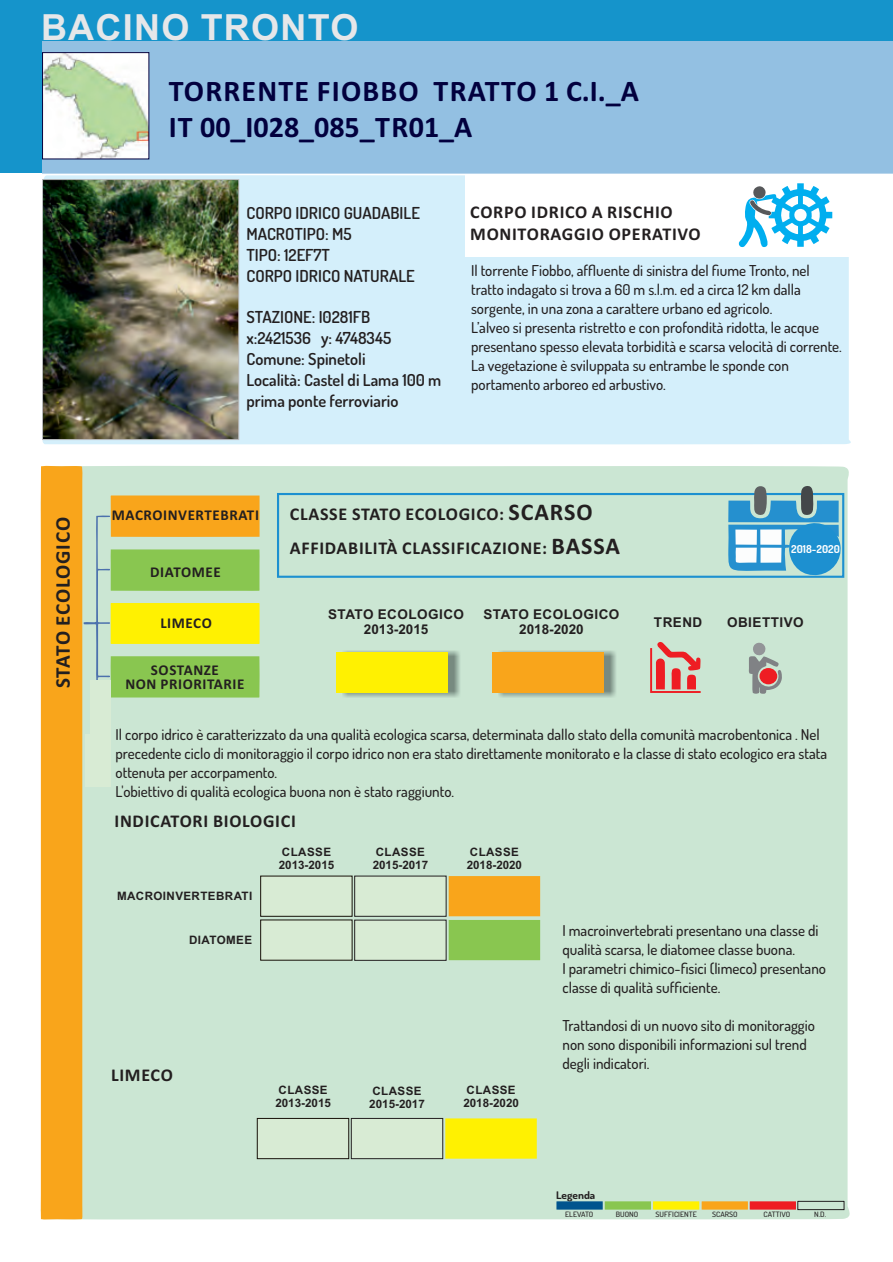
<style>
.page{position:relative;width:893px;height:1262px;background:#fff}
.page>*{position:absolute;margin:0;border:0;box-sizing:border-box;transform-origin:0 0}
.t1{font:700 36px "Arial";letter-spacing:.035em;color:#e6e7e9}
.t2{font:700 30px/36.6px "Calibri";letter-spacing:.04em;color:#02003e}
.t3{font:700 21px "Calibri";letter-spacing:.03em;color:#231f20}
.t4{font:700 18px/33.8px "Calibri";letter-spacing:.04em;color:#231f20}
.t5{font:600 16.5px/20.9px "Dosis";color:#231f20}
.t6{font:500 15px/18.9px "Dosis";color:#231f20}
.t7{font:700 15px/13.8px "Calibri";letter-spacing:.04em;color:#231f20;text-align:center}
.t8{font:700 13.5px/15.1px "Arial";letter-spacing:.035em;color:#231f20;text-align:center}
.t9{font:700 11.55px/12.9px "Arial";color:#231f20}
.t10{font:700 11.55px "Arial";letter-spacing:.035em;color:#231f20}
.t11{font:700 10.95px "Dosis";color:#fff}
.t12{font:700 10.5px "Dosis";color:#231f20;scale:1.09 1}
.t13{font:500 7.35px "Dosis";color:#231f20;scale:1.09 1}
.s1{font-size:24px}
</style>
<div class="page">
<div style="left:40px;top:466px;width:810px;height:753px;background:#cbe6d3"></div>
<div style="left:0;top:0;width:892px;height:173px;background:#1594cb"></div>
<div style="left:43px;top:41px;width:849px;height:132px;background:#93c0e2"></div>
<div style="left:257px;top:1118px;width:92px;height:40px;background:#d8ebd4;border:1px solid #181109"></div>
<div style="left:351px;top:1118px;width:92px;height:40px;background:#d8ebd4;border:1px solid #231f20"></div>
<div style="left:445px;top:1118px;width:91px;height:40px;background:#fff101"></div>
<div style="left:448px;top:920px;width:92px;height:40px;background:#89c650"></div>
<div style="left:354px;top:920px;width:92px;height:40px;background:#d8ebd4"></div>
<div style="left:260px;top:919px;width:92px;height:41px;background:#d8ebd4"></div>
<div style="left:448px;top:876px;width:92px;height:40px;background:#f9a51b"></div>
<div style="left:354px;top:876px;width:92px;height:40px;background:#d8ebd4"></div>
<div style="left:260px;top:876px;width:92px;height:40px;background:#d8ebd4"></div>
<svg style="left:748px;top:642px;width:34px;height:52px;background:#aab9b0"></svg>
<div style="left:759px;top:668px;width:18px;height:16px;background:#ee1d23;border-radius:50%"></div>
<img style="left:499px;top:650px;width:117px;height:47px">
<div style="left:492px;top:652px;width:112px;height:40px;background:#f9a51b"></div>
<img style="left:343px;top:650px;width:117px;height:47px">
<div style="left:336px;top:652px;width:112px;height:40px;background:#fff101"></div>
<div style="left:277px;top:493px;width:567px;height:85px;border:2px solid #1d90d0"></div>
<svg style="left:727px;top:484px;width:115px;height:96px;background:#70b3ce"></svg>
<svg style="left:41px;top:465px;width:219px;height:754px;background:#d2d497"></svg>
<div style="left:85px;top:734px;width:25px;height:52px;background:#d8ebd4"></div>
<img style="left:44px;top:54px;width:103px;height:103px">
<div style="left:42px;top:52px;width:107px;height:107px;border:1px solid #02003e"></div>
<div style="left:42px;top:175px;width:809px;height:269px;background:#d4effb"></div>
<div style="left:465px;top:174px;width:427px;height:83px;background:#fff"></div>
<img style="left:44px;top:181px;width:193px;height:257px">
<div style="left:42px;top:179px;width:197px;height:261px;border:1px solid #bcbdc0"></div>
<svg style="left:738px;top:183px;width:94px;height:65px"></svg>
<svg style="left:556px;top:1200px;width:288px;height:10px;background:#b3a566"></svg>
<div style="left:90px;top:680px;width:20px;height:66px;background:#d8ebd4"></div>
<svg style="left:650px;top:641px;width:51px;height:52px;background:#d99289"></svg>
<p class="t1" style="left:41px;top:15px;width:319px">BACINO TRONTO</p>
<p class="t2" style="left:169px;top:75px;width:472px">TORRENTE FIOBBO TRATTO 1 C.I._A<br>IT 00_I028_085_TR01_A</p>
<p class="t3" style="left:57px;top:688px;width:172px;rotate:-90deg">STATO ECOLOGICO</p>
<p class="t5" style="left:246px;top:203px;width:175px">CORPO IDRICO GUADABILE<br>MACROTIPO: M5<br>TIPO: 12EF7T<br>CORPO IDRICO NATURALE</p>
<p class="t5" style="left:246px;top:307px;width:196px">STAZIONE: I0281FB<br>x:2421536 y: 4748345<br>Comune: Spinetoli<br>Località: Castel di Lama 100 m prima ponte ferroviario</p>
<p class="t4" style="left:470px;top:202px;width:232px;line-height:22px">CORPO IDRICO A RISCHIO<br>MONITORAGGIO OPERATIVO</p>
<p class="t6" style="left:471px;top:262px;width:372px">Il torrente Fiobbo, affluente di sinistra del fiume Tronto, nel tratto indagato si trova a 60 m s.l.m. ed a circa 12 km dalla sorgente, in una zona a carattere urbano ed agricolo.<br>L’alveo si presenta ristretto e con profondità ridotta, le acque presentano spesso elevata torbidità e scarsa velocità di corrente.<br>La vegetazione è sviluppata su entrambe le sponde con portamento arboreo ed arbustivo.</p>
<p class="t7" style="left:112px;top:510px;width:149px">MACROINVERTEBRATI</p>
<p class="t7" style="left:150px;top:566px;width:72px">DIATOMEE</p>
<p class="t7" style="left:160px;top:618px;width:53px">LIMECO</p>
<p class="t7" style="left:125px;top:664px;width:121px">SOSTANZE<br>NON PRIORITARIE</p>
<p class="t4" style="left:290px;top:499px;width:331px">CLASSE STATO ECOLOGICO: <span class="s1">SCARSO<br></span>AFFIDABILITÀ CLASSIFICAZIONE: <span class="s1">BASSA</span></p>
<p class="t11" style="left:791px;top:543px;width:50px">2018-2020</p>
<p class="t8" style="left:328px;top:608px;width:137px">STATO ECOLOGICO<br>2013-2015</p>
<p class="t8" style="left:483px;top:608px;width:137px">STATO ECOLOGICO<br>2018-2020</p>
<p class="t8" style="left:654px;top:615px;width:50px">TREND</p>
<p class="t8" style="left:727px;top:615px;width:78px">OBIETTIVO</p>
<p class="t6" style="left:116px;top:726px;width:713px">Il corpo idrico è caratterizzato da una qualità ecologica scarsa, determinata dallo stato della comunità macrobentonica . Nel precedente ciclo di monitoraggio il corpo idrico non era stato direttamente monitorato e la classe di stato ecologico era stata ottenuta per accorpamento.<br>L'obiettivo di qualità ecologica buona non è stato raggiunto.</p>
<p class="t4" style="left:114px;top:806px;width:183px">INDICATORI BIOLOGICI</p>
<p class="t9" style="left:279px;top:847px;width:57px">CLASSE<br>2013-2015</p>
<p class="t9" style="left:372px;top:847px;width:57px">CLASSE<br>2015-2017</p>
<p class="t9" style="left:467px;top:847px;width:57px">CLASSE<br>2018-2020</p>
<p class="t10" style="left:117px;top:892px;width:137px">MACROINVERTEBRATI</p>
<p class="t10" style="left:189px;top:936px;width:65px">DIATOMEE</p>
<p class="t6" style="left:562px;top:922px;width:265px">I macroinvertebrati presentano una classe di qualità scarsa, le diatomee classe buona.<br>I parametri chimico-fisici (limeco) presentano classe di qualità sufficiente.</p>
<p class="t6" style="left:562px;top:1017px;width:254px">Trattandosi di un nuovo sito di monitoraggio non sono disponibili informazioni sul trend degli indicatori.</p>
<p class="t4" style="left:111px;top:1060px;width:63px">LIMECO</p>
<p class="t9" style="left:275px;top:1084px;width:57px">CLASSE<br>2013-2015</p>
<p class="t9" style="left:369px;top:1085px;width:57px">CLASSE<br>2015-2017</p>
<p class="t9" style="left:463px;top:1084px;width:57px">CLASSE<br>2018-2020</p>
<p class="t12" style="left:556px;top:1189px;width:37px">Legenda</p>
<p class="t13" style="left:565px;top:1211px;width:27px">ELEVATO</p>
<p class="t13" style="left:615px;top:1211px;width:22px">BUONO</p>
<p class="t13" style="left:655px;top:1211px;width:39px">SUFFICIENTE</p>
<p class="t13" style="left:712px;top:1211px;width:25px">SCARSO</p>
<p class="t13" style="left:763px;top:1211px;width:26px">CATTIVO</p>
<p class="t13" style="left:814px;top:1211px;width:12px">N.D.</p>
</div>
